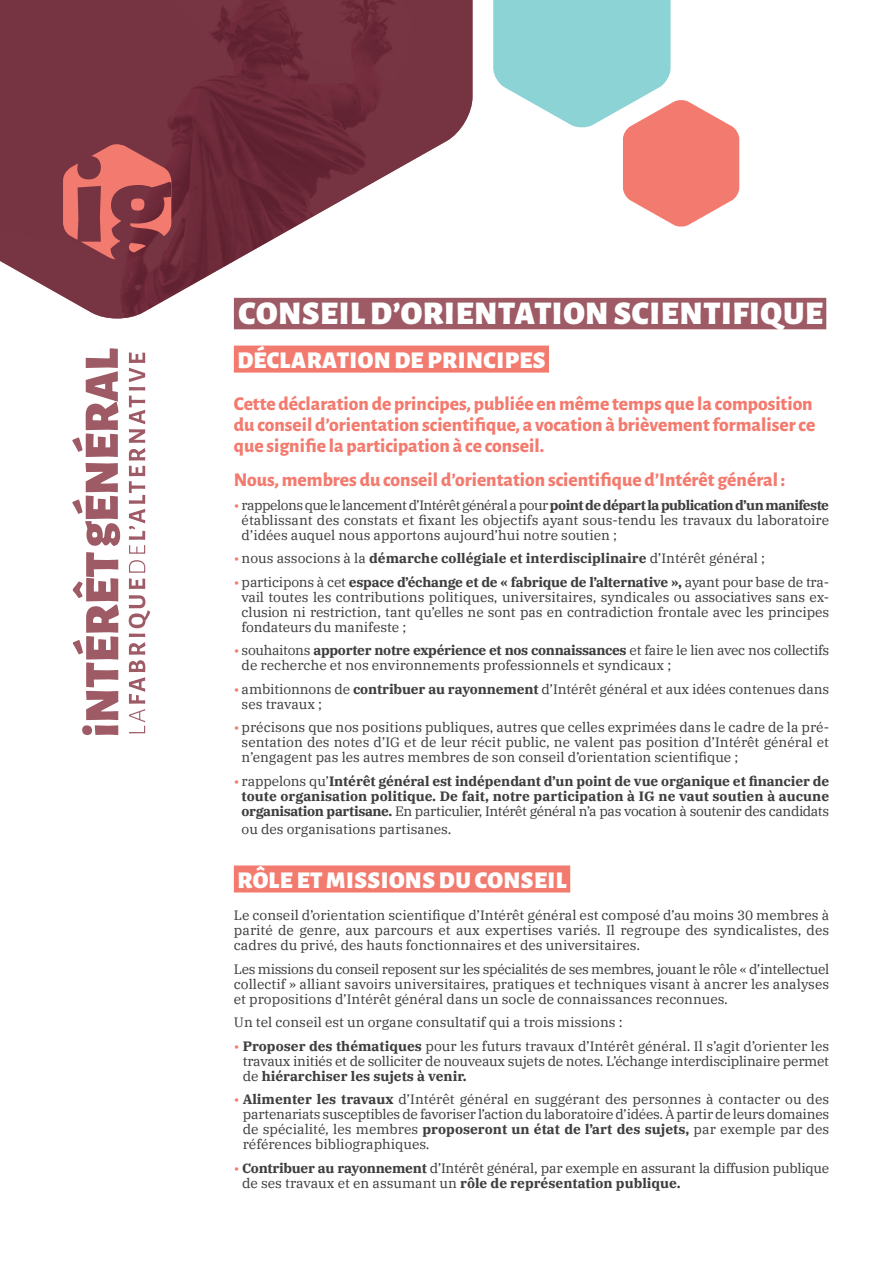
<style>
.page{position:relative;width:893px;height:1263px;background:#fff}
.page>*{position:absolute;margin:0;border:0;box-sizing:border-box;transform-origin:0 0}
.t1{font:900 33px "Alegreya Sans";letter-spacing:.02em;color:#fff}
.t2{font:900 24px "Alegreya Sans";letter-spacing:.02em;color:#fff}
.t3{font:800 19.5px/21px "Alegreya Sans";color:#f37a6e}
.t4{font:13.5px/15px "IBM Plex Serif";color:#3e3e3f;text-align:justify}
.t5{font:700 13.5px/15px "IBM Plex Serif";color:#3e3e3f;text-align:center}
.t6{font:13.5px/15px "IBM Plex Serif";letter-spacing:-.02em;color:#3e3e3f}
.s1{color:#f37a6e}
.s2{font-weight:700}
.s3{font-weight:400;color:#f37a6e}
.s4{font-weight:400}
</style>
<div class="page">
<img style="left:0;top:0;width:420px;height:212px">
<img style="left:420px;top:0;width:52px;height:156px">
<img style="left:0;top:212px;width:263px;height:106px">
<img style="left:262px;top:212px;width:59px;height:33px">
<div style="left:234px;top:298px;width:595px;height:33px;background:#dfc8cc"></div>
<div style="left:234px;top:298px;width:592px;height:31px;background:#9e5b66"></div>
<div style="left:234px;top:346px;width:315px;height:27px;background:#f37a6e"></div>
<div style="left:234px;top:865px;width:336px;height:27px;background:#f37a6e"></div>
<svg style="left:73px;top:552px;width:46px;height:183px"></svg>
<svg style="left:72px;top:463px;width:48px;height:83px"></svg>
<svg style="left:72px;top:348px;width:46px;height:109px"></svg>
<svg style="left:129px;top:595px;width:21px;height:138px"></svg>
<svg style="left:129px;top:560px;width:16px;height:29px"></svg>
<svg style="left:129px;top:466px;width:16px;height:88px"></svg>
<svg style="left:129px;top:352px;width:16px;height:108px"></svg>
<svg style="left:63px;top:142px;width:108px;height:117px;background:#a84f52"></svg>
<div style="left:131px;top:198px;width:13px;height:13px;background:#f37a6e;border-radius:50%"></div>
<svg style="left:493px;top:0;width:246px;height:227px"></svg>
<h1 class="t1" style="left:239px;top:287px;width:586px">CONSEIL D’ORIENTATION SCIENTIFIQUE</h1>
<h2 class="t2" style="left:237px;top:341px;width:310px">DÉCLARATION DE PRINCIPES</h2>
<h3 class="t3" style="left:234px;top:392px;width:583px">Cette déclaration de principes, publiée en même temps que la composition du conseil d’orientation scientifique, a vocation à brièvement formaliser ce que signifie la participation à ce conseil.</h3>
<h3 class="t3" style="left:234px;top:468px;width:553px">Nous, membres du conseil d’orientation scientifique d’Intérêt général :</h3>
<p class="t4" style="left:242px;top:496px;width:589px;text-indent:-8px"><span class="s1">•</span> rappelons que le lancement d’Intérêt général a pour <span class="s2">point de départ la publication d’un manifeste </span>établissant des constats et fixant les objectifs ayant sous-tendu les travaux du laboratoire d’idées auquel nous apportons aujourd’hui notre soutien ;</p>
<p class="t5" style="left:234px;top:550px;width:533px"><span class="s3">•</span> <span class="s4">nous associons à la</span> démarche collégiale et interdisciplinaire <span class="s4">d’Intérêt général ;</span></p>
<p class="t4" style="left:242px;top:573px;width:589px;text-indent:-8px"><span class="s1">•</span> participons à cet <span class="s2">espace d’échange et de « fabrique de l’alternative »,</span> ayant pour base de tra&shy;vail toutes les contributions politiques, universitaires, syndicales ou associatives sans ex&shy;clusion ni restriction, tant qu’elles ne sont pas en contradiction frontale avec les principes fondateurs du manifeste ;</p>
<p class="t4" style="left:242px;top:642px;width:589px;text-indent:-8px"><span class="s1">•</span> souhaitons <span class="s2">apporter notre expérience et nos connaissances</span> et faire le lien avec nos collectifs de recherche et nos environnements professionnels et syndicaux ;</p>
<p class="t4" style="left:242px;top:680px;width:589px;text-indent:-8px"><span class="s1">•</span> ambitionnons de <span class="s2">contribuer au rayonnement</span> d’Intérêt général et aux idées contenues dans ses travaux ;</p>
<p class="t4" style="left:242px;top:719px;width:589px;text-indent:-8px"><span class="s1">•</span> précisons que nos positions publiques, autres que celles exprimées dans le cadre de la pré&shy;sentation des notes d’IG et de leur récit public, ne valent pas position d’Intérêt général et n’engagent pas les autres membres de son conseil d’orientation scientifique ;</p>
<p class="t5" style="left:234px;top:772px;width:597px"><span class="s3">•</span> <span class="s4">rappelons qu’</span>Intérêt général est indépendant d’un point de vue organique et financier de toute organisation politique. De fait, notre participation à IG ne vaut soutien à aucune organisation partisane. <span class="s4">En particulier, Intérêt général n’a pas vocation à soutenir des candidats</span></p>
<p class="t4" style="left:242px;top:820px;width:211px">ou des organisations partisanes.</p>
<h2 class="t2" style="left:237px;top:861px;width:331px">RÔLE ET MISSIONS DU CONSEIL</h2>
<p class="t4" style="left:234px;top:906px;width:597px">Le conseil d’orientation scientifique d’Intérêt général est composé d’au moins 30 membres à parité de genre, aux parcours et aux expertises variés. Il regroupe des syndicalistes, des cadres du privé, des hauts fonctionnaires et des universitaires.</p>
<p class="t4" style="left:234px;top:960px;width:597px">Les missions du conseil reposent sur les spécialités de ses membres, jouant le rôle « d’intellectuel collectif » alliant savoirs universitaires, pratiques et techniques visant à ancrer les analyses et propositions d’Intérêt général dans un socle de connaissances reconnues.</p>
<p class="t4" style="left:234px;top:1013px;width:390px">Un tel conseil est un organe consultatif qui a trois missions :</p>
<p class="t4" style="left:243px;top:1037px;width:588px;text-indent:-9px"><span class="s1">•</span> <span class="s2">Proposer des thématiques</span> pour les futurs travaux d’Intérêt général. Il s’agit d’orienter les travaux initiés et de solliciter de nouveaux sujets de notes. L’échange interdisciplinaire permet de <span class="s2">hiérarchiser les sujets à venir.</span></p>
<p class="t4" style="left:243px;top:1090px;width:588px;text-indent:-9px"><span class="s1">•</span> <span class="s2">Alimenter les travaux</span> d’Intérêt général en suggérant des personnes à contacter ou des partenariats susceptibles de favoriser l’action du laboratoire d’idées. À partir de leurs domaines de spécialité, les membres <span class="s2">proposeront un état de l’art des sujets,</span> par exemple par des références bibliographiques.</p>
<p class="t6" style="left:242px;top:1159px;width:588px;text-indent:-8px"><span class="s1">•</span> <span class="s2">Contribuer au rayonnement</span> d’Intérêt général, par exemple en assurant la diffusion publique de ses travaux et en assumant un <span class="s2">rôle de représentation publique.</span></p>
</div>
